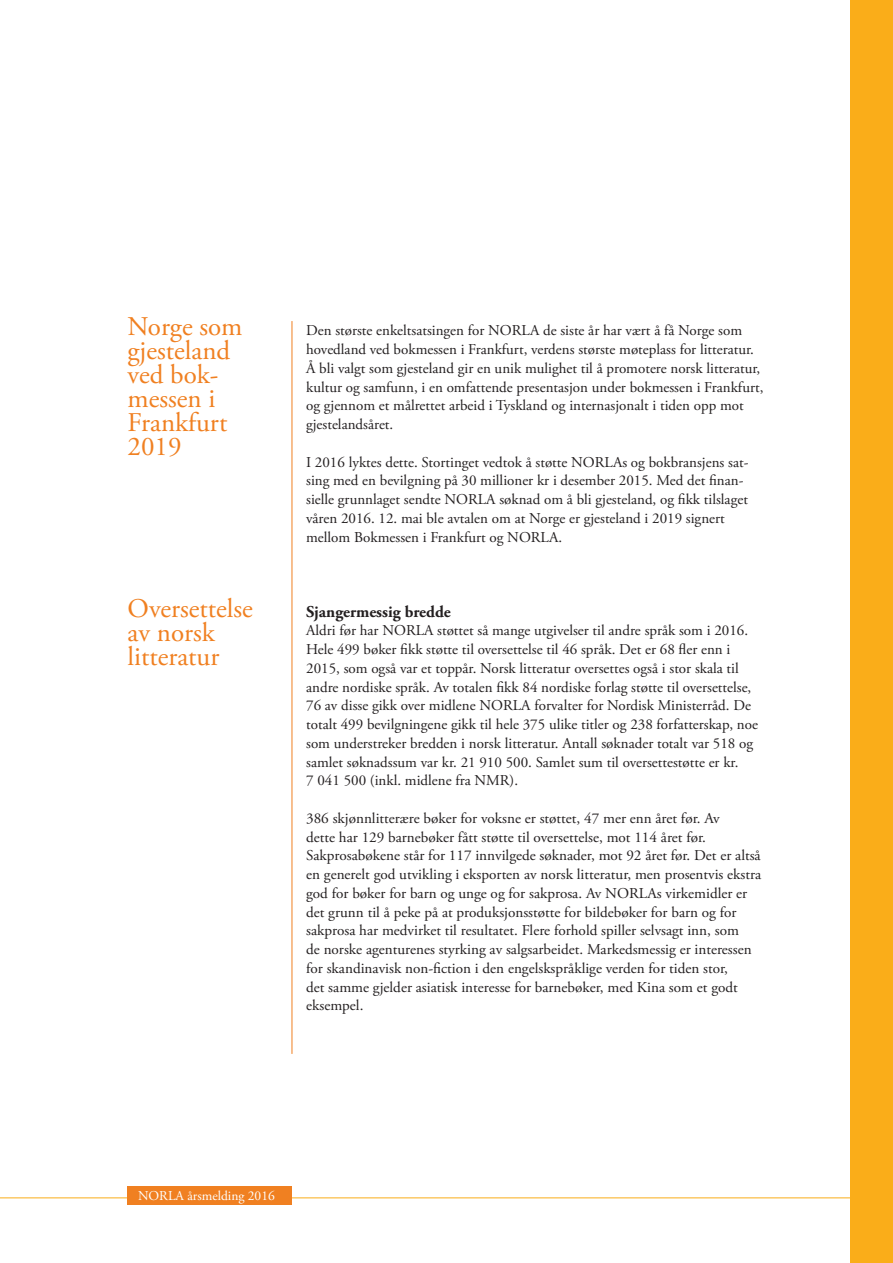
<style>
.page{position:relative;width:893px;height:1263px;background:#fff}
.page>*{position:absolute;margin:0;border:0;box-sizing:border-box;transform-origin:0 0}
.t1{font:27px/24px "Adobe Garamond Pro";color:#f08021}
.t2{font:700 16.5px "Adobe Garamond Pro";color:#231f20}
.brød{font:15px/18.8px "Adobe Garamond Pro";color:#231f20}
.t3{font:13.5px "Adobe Garamond Pro";color:#fff}
</style>
<div class="page">
<div style="left:850px;top:0;width:43px;height:1263px;background:#faad19"></div>
<hr style="left:0;top:1197px;width:893px;height:1px;background:#faad19">
<div style="left:128px;top:1186px;width:164px;height:19px;background:#f08021"></div>
<hr style="left:292px;top:321px;width:1px;height:733px;background:#f08021">
<h1 class="t1" style="left:128px;top:316px;width:116px">Norge som gjesteland ved bok&shy;messen i<br>Frankfurt<br>2019</h1>
<h1 class="t1" style="left:128px;top:597px;width:127px">Oversettelse av norsk litteratur</h1>
<p class="brød" style="left:306px;top:322px;width:459px">Den største enkeltsatsingen for NORLA de siste år har vært å få Norge som hovedland ved bokmessen i Frankfurt, verdens største møteplass for litteratur.<br>Å bli valgt som gjesteland gir en unik mulighet til å promotere norsk litteratur, kultur og samfunn, i en omfattende presentasjon under bokmessen i Frankfurt, og gjennom et målrettet arbeid i Tyskland og internasjonalt i tiden opp mot gjestelandsåret.</p>
<p class="brød" style="left:306px;top:453px;width:444px">I 2016 lyktes dette. Stortinget vedtok å støtte NORLAs og bokbransjens sat&shy;sing med en bevilgning på 30 millioner kr i desember 2015. Med det finan&shy;sielle grunnlaget sendte NORLA søknad om å bli gjesteland, og fikk tilslaget våren 2016. 12. mai ble avtalen om at Norge er gjesteland i 2019 signert mellom Bokmessen i Frankfurt og NORLA.</p>
<h2 class="t2" style="left:306px;top:602px;width:146px">Sjangermessig bredde</h2>
<p class="brød" style="left:306px;top:622px;width:453px">Aldri før har NORLA støttet så mange utgivelser til andre språk som i 2016.<br>Hele 499 bøker fikk støtte til oversettelse til 46 språk. Det er 68 fler enn i 2015, som også var et toppår. Norsk litteratur oversettes også i stor skala til andre nordiske språk. Av totalen fikk 84 nordiske forlag støtte til oversettelse, 76 av disse gikk over midlene NORLA forvalter for Nordisk Ministerråd. De totalt 499 bevilgningene gikk til hele 375 ulike titler og 238 forfatterskap, noe som understreker bredden i norsk litteratur. Antall søknader totalt var 518 og samlet søknadssum var kr. 21 910 500. Samlet sum til oversettestøtte er kr.<br>7 041 500 (inkl. midlene fra NMR).</p>
<p class="brød" style="left:306px;top:809px;width:457px">386 skjønnlitterære bøker for voksne er støttet, 47 mer enn året før. Av<br>dette har 129 barnebøker fått støtte til oversettelse, mot 114 året før.<br>Sakprosabøkene står for 117 innvilgede søknader, mot 92 året før. Det er altså en generelt god utvikling i eksporten av norsk litteratur, men prosentvis ekstra god for bøker for barn og unge og for sakprosa. Av NORLAs virkemidler er det grunn til å peke på at produksjonsstøtte for bildebøker for barn og for sakprosa har medvirket til resultatet. Flere forhold spiller selvsagt inn, som<br>de norske agenturenes styrking av salgsarbeidet. Markedsmessig er interessen for skandinavisk non-fiction i den engelskspråklige verden for tiden stor,<br>det samme gjelder asiatisk interesse for barnebøker, med Kina som et godt eksempel.</p>
<p class="t3" style="left:138px;top:1188px;width:138px">NORLA årsmelding 2016</p>
</div>
